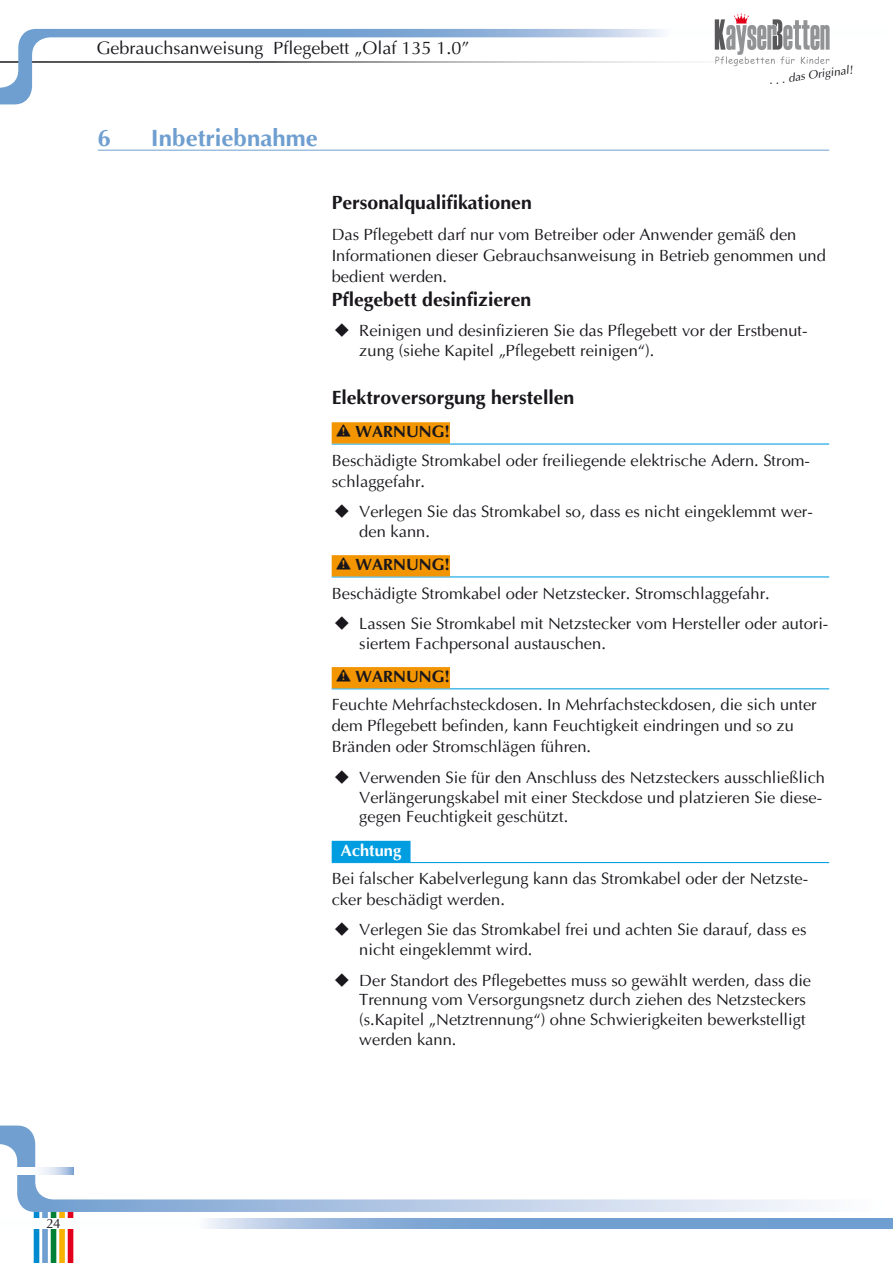
<style>
.page{position:relative;width:893px;height:1263px;background:#fff}
.page>*{position:absolute;margin:0;border:0;box-sizing:border-box;transform-origin:0 0}
.t1{font:700 24px "Ottawa";color:#6f9fd0}
.t2{font:700 19.5px "Ottawa";color:#1a171c}
.t3{font:18px "Ottawa Plain";color:#1a171c}
.t4{font:16.5px/19.8px "Ottawa Plain";color:#1a171c}
.t5{font:700 16.5px "Ottawa";color:#1a171c}
.t6{font:700 16.5px "Ottawa";color:#fff}
.t7{font:13.5px "Ottawa Plain";color:#1a171c}
.t8{font:italic 11.7px "Ottawa";color:#1a171c}
</style>
<div class="page">
<svg style="left:34px;top:1212px;width:39px;height:51px"></svg>
<svg style="left:34px;top:1218px;width:859px;height:11px"></svg>
<svg style="left:0;top:29px;width:736px;height:75px"></svg>
<svg style="left:0;top:1125px;width:818px;height:87px"></svg>
<svg style="left:0;top:1167px;width:73px;height:7px"></svg>
<svg style="left:714px;top:13px;width:116px;height:53px"></svg>
<hr style="left:98px;top:150px;width:731px;height:1px;background:#6f9fd0">
<hr style="left:332px;top:443px;width:497px;height:2px;background:#009ee0">
<div style="left:332px;top:422px;width:118px;height:21px;background:#f29500"></div>
<hr style="left:332px;top:576px;width:497px;height:1px;background:#009ee0">
<div style="left:332px;top:555px;width:118px;height:21px;background:#f29500"></div>
<hr style="left:332px;top:688px;width:497px;height:1px;background:#009ee0">
<div style="left:332px;top:667px;width:118px;height:21px;background:#f29500"></div>
<hr style="left:332px;top:862px;width:497px;height:1px;background:#009ee0">
<div style="left:332px;top:841px;width:79px;height:21px;background:#009ee0"></div>
<p class="t3" style="left:96px;top:38px;width:375px">Gebrauchsanweisung Pflegebett „Olaf 135 1.0”</p>
<h1 class="t1" style="left:98px;top:123px;width:15px">6</h1>
<h1 class="t1" style="left:151px;top:123px;width:168px">Inbetriebnahme</h1>
<p class="t8" style="left:768px;top:74px;width:86px;rotate:-8deg">. . . das Original!</p>
<p class="t2" style="left:332px;top:190px;width:202px">Personalqualifikationen</p>
<p class="t4" style="left:332px;top:224px;width:496px;line-height:21px">Das Pflegebett darf nur vom Betreiber oder Anwender gemäß den<br>Informationen dieser Gebrauchsanweisung in Betrieb genommen und bedient werden.</p>
<p class="t2" style="left:332px;top:287px;width:201px">Pflegebett desinfizieren</p>
<p class="t4" style="left:359px;top:321px;width:450px">Reinigen und desinfizieren Sie das Pflegebett vor der Erstbenut&shy;zung (siehe Kapitel „Pflegebett reinigen“).</p>
<p class="t2" style="left:332px;top:385px;width:244px">Elektroversorgung herstellen</p>
<p class="t5" style="left:336px;top:421px;width:115px">‡ WARNUNG!</p>
<p class="t4" style="left:332px;top:450px;width:480px;line-height:21px">Beschädigte Stromkabel oder freiliegende elektrische Adern. Strom&shy;schlaggefahr.</p>
<p class="t4" style="left:359px;top:502px;width:455px">Verlegen Sie das Stromkabel so, dass es nicht eingeklemmt wer&shy;den kann.</p>
<p class="t5" style="left:336px;top:554px;width:115px">‡ WARNUNG!</p>
<p class="t4" style="left:359px;top:578px;width:471px;line-height:30.3px;text-indent:-28px">Beschädigte Stromkabel oder Netzstecker. Stromschlaggefahr.<br>Lassen Sie Stromkabel mit Netzstecker vom Hersteller oder autori-</p>
<p class="t4" style="left:359px;top:633px;width:248px">siertem Fachpersonal austauschen.</p>
<p class="t5" style="left:336px;top:666px;width:115px">‡ WARNUNG!</p>
<p class="t4" style="left:332px;top:694px;width:487px;line-height:21px">Feuchte Mehrfachsteckdosen. In Mehrfachsteckdosen, die sich unter dem Pflegebett befinden, kann Feuchtigkeit eindringen und so zu<br>Bränden oder Stromschlägen führen.</p>
<p class="t4" style="left:359px;top:767px;width:467px">Verwenden Sie für den Anschluss des Netzsteckers ausschließlich<br>Verlängerungskabel mit einer Steckdose und platzieren Sie diese&shy;gegen Feuchtigkeit geschützt.</p>
<p class="t6" style="left:341px;top:840px;width:62px">Achtung</p>
<p class="t4" style="left:332px;top:868px;width:478px;line-height:21px">Bei falscher Kabelverlegung kann das Stromkabel oder der Netzste&shy;cker beschädigt werden.</p>
<p class="t4" style="left:359px;top:920px;width:449px">Verlegen Sie das Stromkabel frei und achten Sie darauf, dass es nicht eingeklemmt wird.</p>
<p class="t4" style="left:359px;top:970px;width:453px">Der Standort des Pflegebettes muss so gewählt werden, dass die Trennung vom Versorgungsnetz durch ziehen des Netzsteckers (s.Kapitel „Netztrennung“) ohne Schwierigkeiten bewerkstelligt werden kann.</p>
<p class="t7" style="left:46px;top:1216px;width:16px">24</p>
</div>
